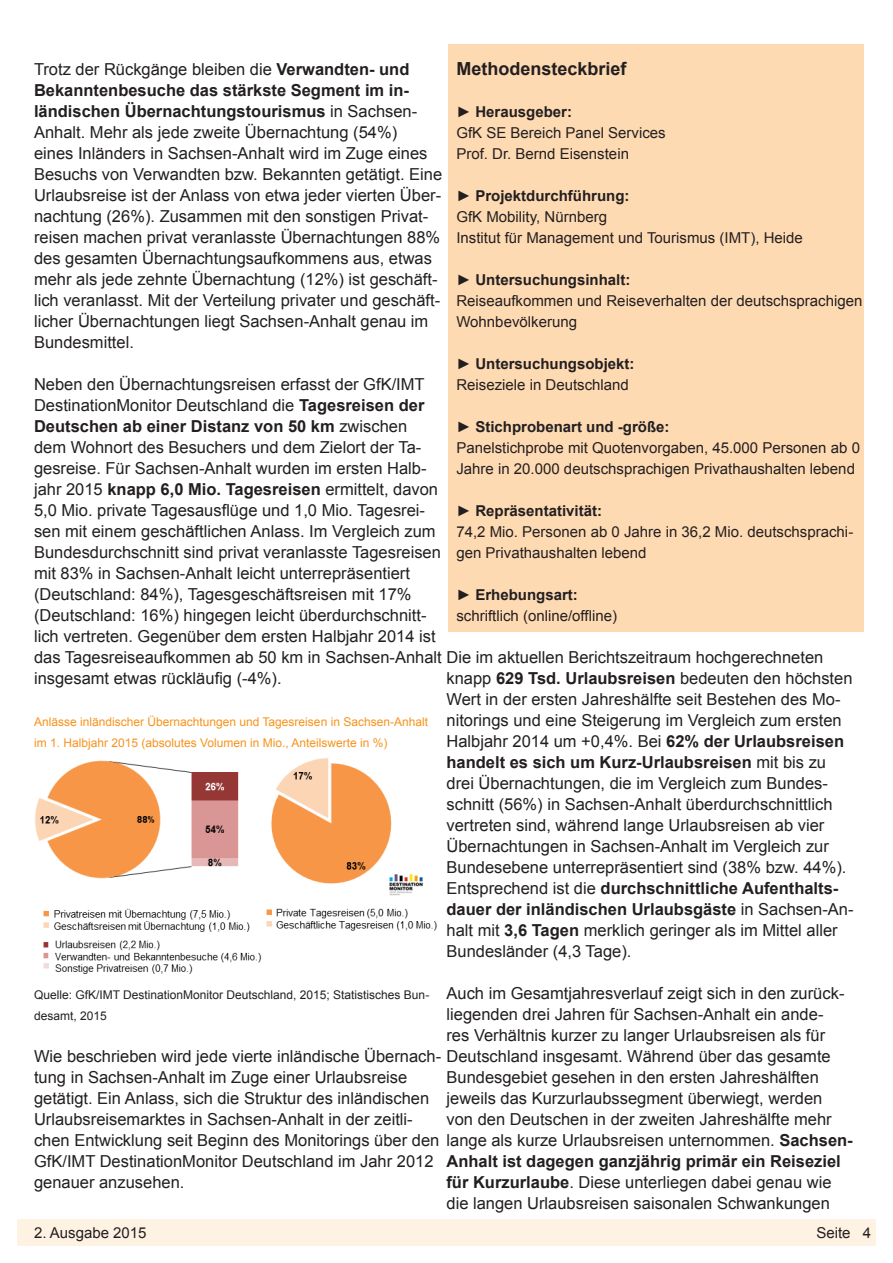
<style>
.page{position:relative;width:893px;height:1263px;background:#fff}
.page>*{position:absolute;margin:0;border:0;box-sizing:border-box;transform-origin:0 0}
.t1{font:700 18px "Arial";color:#231f20}
.t2{font:16.5px/21px "Arial";color:#231f20}
.t3{font:15px/21px "Arial";color:#231f20}
.t4{font:700 15px "Arial";color:#231f20}
.t5{font:12px/21px "Arial";color:#f7931d}
.t6{font:12px/21px "Arial";color:#231f20}
.s1{font-weight:400}
.s2{font-weight:700}
</style>
<div class="page">
<div style="left:17px;top:1219px;width:859px;height:27px;background:#fef2e3"></div>
<div style="left:448px;top:45px;width:415px;height:587px;background:#fedab3"></div>
<img style="left:35px;top:758px;width:402px;height:216px">
<p class="t1" style="left:456px;top:57px;width:172px">Methodensteckbrief</p>
<p class="t4" style="left:456px;top:102px;width:117px"><span class="s1">►</span> Herausgeber:</p>
<p class="t3" style="left:456px;top:122px;width:211px">GfK SE Bereich Panel Services</p>
<p class="t3" style="left:456px;top:143px;width:174px">Prof. Dr. Bernd Eisenstein</p>
<p class="t4" style="left:456px;top:186px;width:175px"><span class="s1">►</span> Projektdurchführung:</p>
<p class="t3" style="left:456px;top:206px;width:152px">GfK Mobility, Nürnberg</p>
<p class="t3" style="left:456px;top:227px;width:348px">Institut für Management und Tourismus (IMT), Heide</p>
<p class="t4" style="left:456px;top:270px;width:176px"><span class="s1">►</span> Untersuchungsinhalt:</p>
<p class="t3" style="left:456px;top:290px;width:408px">Reiseaufkommen und Reiseverhalten der deutschsprachigen<br>Wohnbevölkerung</p>
<p class="t4" style="left:456px;top:354px;width:180px"><span class="s1">►</span> Untersuchungsobjekt:</p>
<p class="t3" style="left:456px;top:374px;width:174px">Reiseziele in Deutschland</p>
<p class="t4" style="left:456px;top:417px;width:215px"><span class="s1">►</span> Stichprobenart und -größe:</p>
<p class="t3" style="left:456px;top:437px;width:405px">Panelstichprobe mit Quotenvorgaben, 45.000 Personen ab 0<br>Jahre in 20.000 deutschsprachigen Privathaushalten lebend</p>
<p class="t4" style="left:456px;top:501px;width:147px"><span class="s1">►</span> Repräsentativität:</p>
<p class="t3" style="left:456px;top:521px;width:398px">74,2 Mio. Personen ab 0 Jahre in 36,2 Mio. deutschsprachi&shy;gen Privathaushalten lebend</p>
<p class="t4" style="left:456px;top:585px;width:123px"><span class="s1">►</span> Erhebungsart:</p>
<p class="t3" style="left:456px;top:605px;width:162px">schriftlich (online/offline)</p>
<p class="t2" style="left:34px;top:59px;width:410px">Trotz der Rückgänge bleiben die <span class="s2">Verwandten- und Bekanntenbesuche das stärkste Segment im in&shy;ländischen Übernachtungstourismus</span> in Sachsen-Anhalt. Mehr als jede zweite Übernachtung (54%)<br>eines Inländers in Sachsen-Anhalt wird im Zuge eines Besuchs von Verwandten bzw. Bekannten getätigt. Eine Urlaubsreise ist der Anlass von etwa jeder vierten Über&shy;nachtung (26%). Zusammen mit den sonstigen Privat&shy;reisen machen privat veranlasste Übernachtungen 88% des gesamten Übernachtungsaufkommens aus, etwas mehr als jede zehnte Übernachtung (12%) ist geschäft&shy;lich veranlasst. Mit der Verteilung privater und geschäft&shy;licher Übernachtungen liegt Sachsen-Anhalt genau im Bundesmittel.</p>
<p class="t2" style="left:34px;top:374px;width:791px">Neben den Übernachtungsreisen erfasst der GfK/IMT<br>DestinationMonitor Deutschland die <span class="s2">Tagesreisen der<br>Deutschen ab einer Distanz von 50 km</span> zwischen<br>dem Wohnort des Besuchers und dem Zielort der Ta-<br>gesreise. Für Sachsen-Anhalt wurden im ersten Halb-<br>jahr 2015 <span class="s2">knapp 6,0 Mio. Tagesreisen</span> ermittelt, davon<br>5,0 Mio. private Tagesausflüge und 1,0 Mio. Tagesrei-<br>sen mit einem geschäftlichen Anlass. Im Vergleich zum<br>Bundesdurchschnitt sind privat veranlasste Tagesreisen<br>mit 83% in Sachsen-Anhalt leicht unterrepräsentiert<br>(Deutschland: 84%), Tagesgeschäftsreisen mit 17%<br>(Deutschland: 16%) hingegen leicht überdurchschnitt-<br>lich vertreten. Gegenüber dem ersten Halbjahr 2014 ist<br>das Tagesreiseaufkommen ab 50 km in Sachsen-Anhalt Die im aktuellen Berichtszeitraum hochgerechneten insgesamt etwas rückläufig (-4%).</p>
<p class="t5" style="left:34px;top:711px;width:396px">Anlässe inländischer Übernachtungen und Tagesreisen in Sachsen-Anhalt im 1. Halbjahr 2015 (absolutes Volumen in Mio., Anteilswerte in %)</p>
<p class="t2" style="left:446px;top:668px;width:409px">knapp <span class="s2">629 Tsd. Urlaubsreisen</span> bedeuten den höchsten Wert in der ersten Jahreshälfte seit Bestehen des Mo&shy;nitorings und eine Steigerung im Vergleich zum ersten Halbjahr 2014 um +0,4%. Bei <span class="s2">62% der Urlaubsreisen handelt es sich um Kurz-Urlaubsreisen</span> mit bis zu drei Übernachtungen, die im Vergleich zum Bundes&shy;schnitt (56%) in Sachsen-Anhalt überdurchschnittlich vertreten sind, während lange Urlaubsreisen ab vier Übernachtungen in Sachsen-Anhalt im Vergleich zur Bundesebene unterrepräsentiert sind (38% bzw. 44%).<br>Entsprechend ist die <span class="s2">durchschnittliche Aufenthalts&shy;dauer der inländischen Urlaubsgäste</span> in Sachsen-An&shy;halt mit <span class="s2">3,6 Tagen</span> merklich geringer als im Mittel aller Bundesländer (4,3 Tage).</p>
<p class="t2" style="left:446px;top:983px;width:399px">Auch im Gesamtjahresverlauf zeigt sich in den zurück&shy;liegenden drei Jahren für Sachsen-Anhalt ein ande&shy;res Verhältnis kurzer zu langer Urlaubsreisen als für</p>
<p class="t2" style="left:446px;top:1067px;width:387px">Bundesgebiet gesehen in den ersten Jahreshälften jeweils das Kurzurlaubssegment überwiegt, werden von den Deutschen in der zweiten Jahreshälfte mehr</p>
<p class="t2" style="left:446px;top:1151px;width:396px"><span class="s2">Anhalt ist dagegen ganzjährig primär ein Reiseziel für Kurzurlaube</span>. Diese unterliegen dabei genau wie die langen Urlaubsreisen saisonalen Schwankungen</p>
<p class="t6" style="left:34px;top:984px;width:397px">Quelle: GfK/IMT DestinationMonitor Deutschland, 2015; Statistisches Bun&shy;desamt, 2015</p>
<p class="t2" style="left:34px;top:1046px;width:820px">Wie beschrieben wird jede vierte inländische Übernach- Deutschland insgesamt. Während über das gesamte tung in Sachsen-Anhalt im Zuge einer Urlaubsreise<br>getätigt. Ein Anlass, sich die Struktur des inländischen<br>Urlaubsreisemarktes in Sachsen-Anhalt in der zeitli-<br>chen Entwicklung seit Beginn des Monitorings über den lange als kurze Urlaubsreisen unternommen. <span class="s2">Sachsen-</span>GfK/IMT DestinationMonitor Deutschland im Jahr 2012<br>genauer anzusehen.</p>
<p class="t3" style="left:34px;top:1222px;width:114px">2. Ausgabe 2015</p>
<p class="t3" style="left:816px;top:1222px;width:56px">Seite 4</p>
</div>
